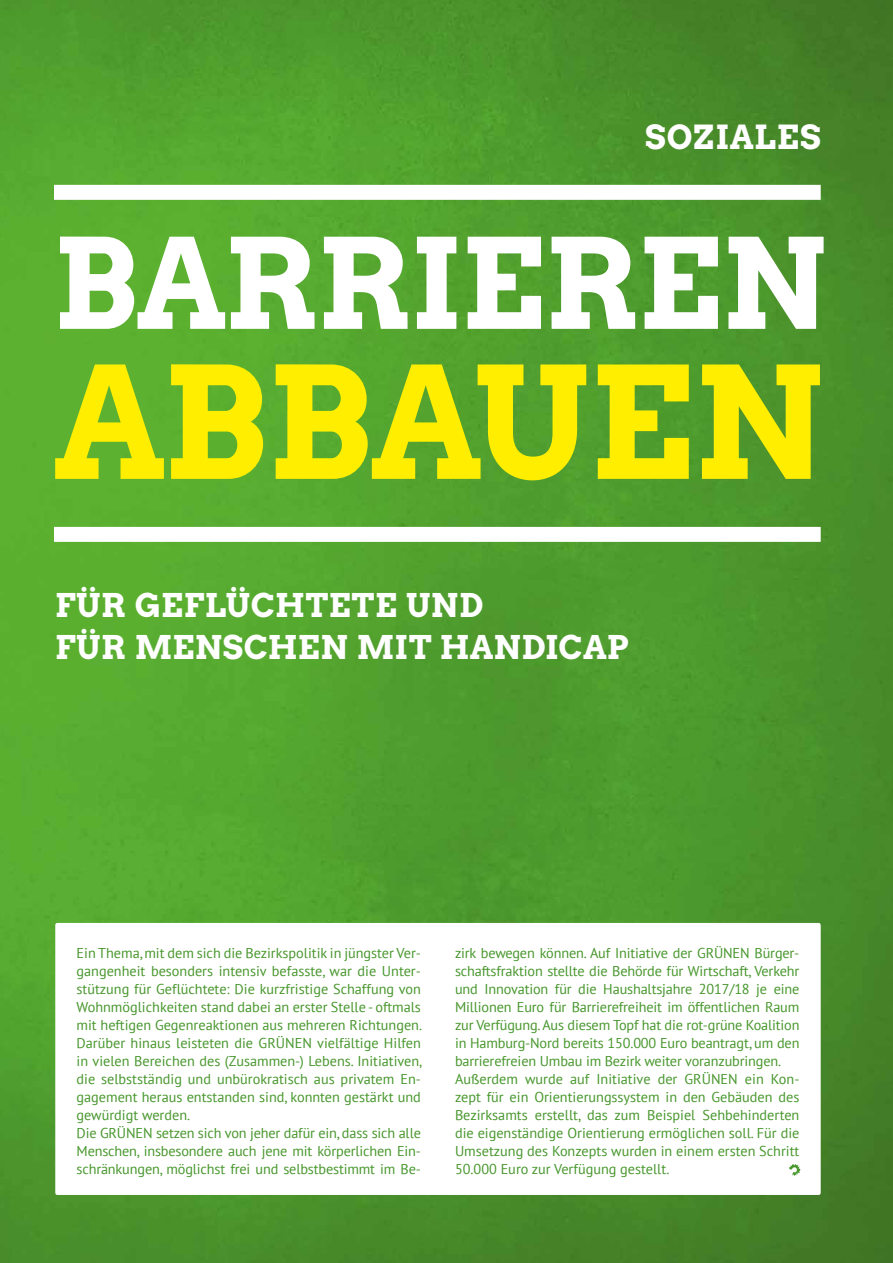
<style>
.page{position:relative;width:893px;height:1263px;background:#fff}
.page>*{position:absolute;margin:0;border:0;box-sizing:border-box;transform-origin:0 0}
.t1{font:154.5px "Arvo Gruen";letter-spacing:-.015em;color:#fe0}
.t2{font:124.5px "Arvo Gruen";color:#fff}
.t3{font:33px "Arvo Gruen";letter-spacing:.03em;color:#fff}
.t4{font:32.4px/42px "Arvo Gruen";letter-spacing:.01em;color:#fff}
.t5{font:14.25px/18px "PT Sans";color:#46962b}
</style>
<div class="page">
<img style="left:0;top:0;width:893px;height:1263px">
<div style="left:54px;top:185px;width:767px;height:15px;background:#fff"></div>
<div style="left:54px;top:527px;width:767px;height:15px;background:#fff"></div>
<div style="left:55px;top:923px;width:766px;height:272px;background:#fff;border-radius:2px"></div>
<svg style="left:789px;top:1164px;width:11px;height:12px"></svg>
<h3 class="t3" style="left:645px;top:114px;width:177px">SOZIALES</h3>
<h2 class="t2" style="left:53px;top:197px;width:775px">BARRIEREN</h2>
<h1 class="t1" style="left:53px;top:316px;width:772px">ABBAUEN</h1>
<h3 class="t4" style="left:55px;top:583px;width:575px">FÜR GEFLÜCHTETE UND<br>FÜR MENSCHEN MIT HANDICAP</h3>
<p class="t5" style="left:77px;top:944px;width:347px">Ein Thema, mit dem sich die Bezirkspolitik in jüngster Ver&shy;gangenheit besonders intensiv befasste, war die Unter&shy;stützung für Geflüchtete: Die kurzfristige Schaffung von Wohnmöglichkeiten stand dabei an erster Stelle - oftmals mit heftigen Gegenreaktionen aus mehreren Richtungen.<br>Darüber hinaus leisteten die GRÜNEN vielfältige Hilfen in vielen Bereichen des (Zusammen-) Lebens. Initiativen, die selbstständig und unbürokratisch aus privatem En&shy;gagement heraus entstanden sind, konnten gestärkt und gewürdigt werden.<br>Die GRÜNEN setzen sich von jeher dafür ein, dass sich alle Menschen, insbesondere auch jene mit körperlichen Ein&shy;schränkungen, möglichst frei und selbstbestimmt im Be-</p>
<p class="t5" style="left:455px;top:944px;width:346px">zirk bewegen können. Auf Initiative der GRÜNEN Bürger&shy;schaftsfraktion stellte die Behörde für Wirtschaft, Verkehr und Innovation für die Haushaltsjahre 2017/18 je eine Millionen Euro für Barrierefreiheit im öffentlichen Raum zur Verfügung. Aus diesem Topf hat die rot-grüne Koalition in Hamburg-Nord bereits 150.000 Euro beantragt, um den barrierefreien Umbau im Bezirk weiter voranzubringen.<br>Außerdem wurde auf Initiative der GRÜNEN ein Kon&shy;zept für ein Orientierungssystem in den Gebäuden des Bezirksamts erstellt, das zum Beispiel Sehbehinderten die eigenständige Orientierung ermöglichen soll. Für die Umsetzung des Konzepts wurden in einem ersten Schritt 50.000 Euro zur Verfügung gestellt.</p>
</div>
